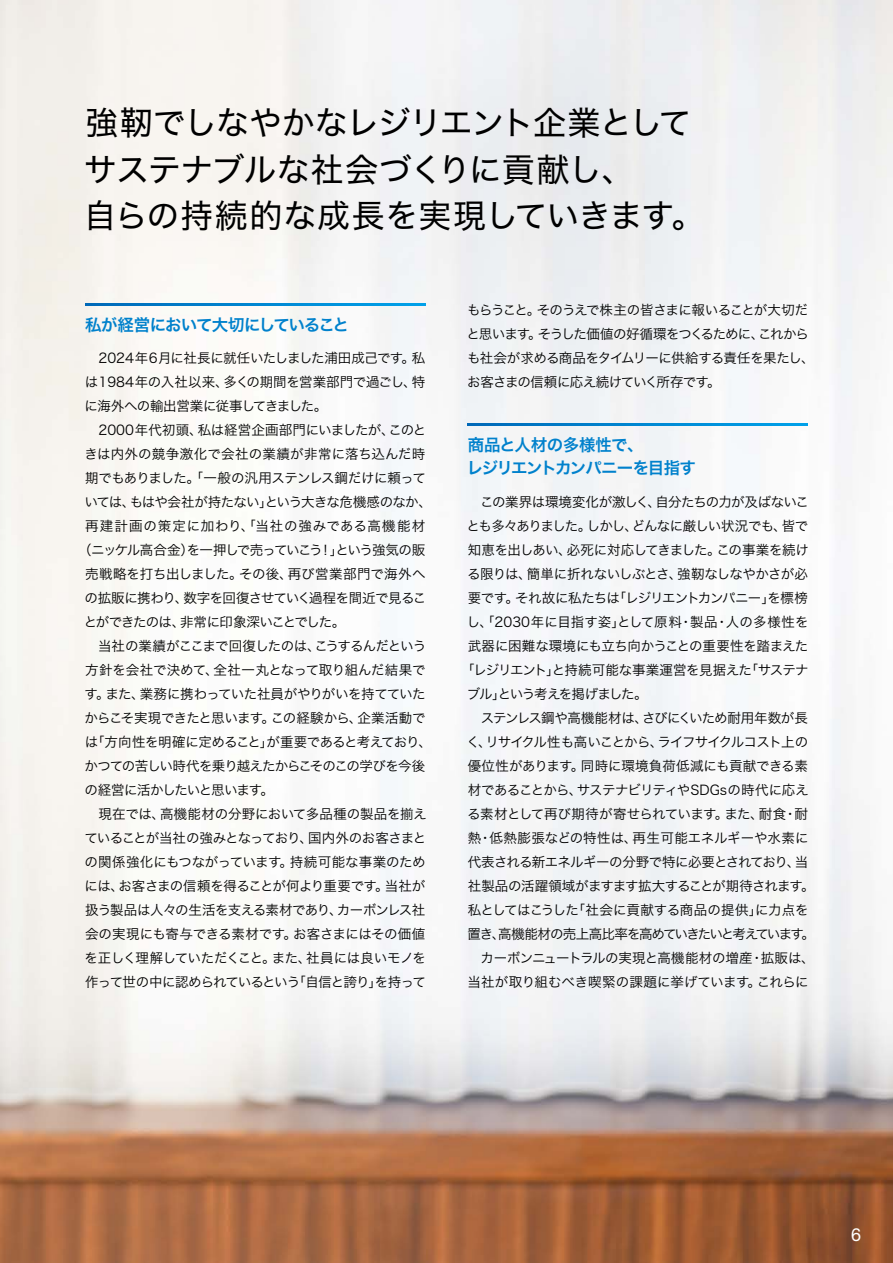
<style>
.page{position:relative;width:893px;height:1263px;background:#fff}
.page>*{position:absolute;margin:0;border:0;box-sizing:border-box;transform-origin:0 0}
.t1{font:33px/46.5px "Hira Kaku Std N W4";letter-spacing:-.025em;color:#000}
.t2{font:18px "Helvetica Neue LT Std";color:#fff}
.t3{font:16.5px/22.5px "Hira Kaku Std N W6";letter-spacing:-.06em;color:#0081cc}
.t4{font:13.5px/24px "Hira Kaku Std N W3";letter-spacing:-.035em;color:#000}
.t5{font:13.5px "Hira Kaku Std N W3";letter-spacing:-.06em;color:#000}
.t6{font:13.5px "Hira Kaku Std N W3";color:#000}
.t7{font:13.5px "Hira Kaku Std N W3";letter-spacing:-.055em;color:#000}
.t8{font:13.5px "Hira Kaku Std N W3";letter-spacing:.005em;color:#000}
.t9{font:13.5px "Hira Kaku Std N W3";letter-spacing:-.01em;color:#000}
.t10{font:13.5px "Hira Kaku Std N W3";letter-spacing:-.07em;color:#000}
.t11{font:13.5px "Hira Kaku Std N W3";letter-spacing:-.075em;color:#000}
.t12{font:13.5px "Hira Kaku Std N W3";letter-spacing:-.09em;color:#000}
.t13{font:13.5px "Hira Kaku Std N W3";letter-spacing:-.015em;color:#000}
.t14{font:13.5px "Hira Kaku Std N W3";letter-spacing:-.005em;color:#000}
.t15{font:13.5px "Hira Kaku Std N W3";letter-spacing:.01em;color:#000}
.t16{font:13.5px "Hira Kaku Std N W3";letter-spacing:.06em;color:#000}
.t17{font:13.5px "Hira Kaku Std N W3";letter-spacing:-.095em;color:#000}
</style>
<div class="page">
<img style="left:0;top:0;width:893px;height:1263px">
<svg style="left:85px;top:303px;width:340px;height:2px"></svg>
<svg style="left:468px;top:423px;width:340px;height:2px"></svg>
<h1 class="t1" style="left:84px;top:100px;width:622px">強靭でしなやかなレジリエント企業としてサステナブルな社会づくりに貢献し、<br>自らの持続的な成長を実現していきます。</h1>
<p class="t3" style="left:85px;top:314px;width:265px">私が経営において大切にしていること</p>
<p class="t4" style="left:85px;top:346px;width:342px">　2024年6月に社長に就任いたしました浦田成己です。私</p>
<p class="t6" style="left:85px;top:372px;width:342px">は1984年の入社以来、多くの期間を営業部門で過ごし、特</p>
<p class="t7" style="left:85px;top:396px;width:244px">に海外への輸出営業に従事してきました。</p>
<p class="t6" style="left:85px;top:420px;width:343px">　2000年代初頭、私は経営企画部門にいましたが、このと</p>
<p class="t15" style="left:84px;top:444px;width:342px">きは内外の競争激化で会社の業績が非常に落ち込んだ時</p>
<p class="t4" style="left:85px;top:466px;width:342px">期でもありました。「一般の汎用ステンレス鋼だけに頼って</p>
<p class="t7" style="left:85px;top:492px;width:349px">いては、もはや会社が持たない」という大きな危機感のなか、</p>
<p class="t16" style="left:85px;top:516px;width:342px">再建計画の策定に加わり、「当社の強みである高機能材</p>
<p class="t11" style="left:78px;top:540px;width:348px">（ニッケル高合金）を一押しで売っていこう！」という強気の販</p>
<p class="t6" style="left:85px;top:564px;width:342px">売戦略を打ち出しました。その後、再び営業部門で海外へ</p>
<p class="t4" style="left:85px;top:586px;width:343px">の拡販に携わり、数字を回復させていく過程を間近で見るこ</p>
<p class="t10" style="left:84px;top:612px;width:263px">とができたのは、非常に印象深いことでした。</p>
<p class="t7" style="left:85px;top:636px;width:343px">　当社の業績がここまで回復したのは、こうするんだという</p>
<p class="t14" style="left:85px;top:660px;width:342px">方針を会社で決めて、全社一丸となって取り組んだ結果で</p>
<p class="t4" style="left:84px;top:682px;width:343px">す。また、業務に携わっていた社員がやりがいを持てていた</p>
<p class="t4" style="left:85px;top:706px;width:342px">からこそ実現できたと思います。この経験から、企業活動で</p>
<p class="t4" style="left:85px;top:730px;width:349px">は「方向性を明確に定めること」が重要であると考えており、</p>
<p class="t10" style="left:85px;top:756px;width:342px">かつての苦しい時代を乗り越えたからこそのこの学びを今後</p>
<p class="t11" style="left:85px;top:780px;width:191px">の経営に活かしたいと思います。</p>
<p class="t9" style="left:85px;top:804px;width:343px">　現在では、高機能材の分野において多品種の製品を揃え</p>
<p class="t5" style="left:84px;top:828px;width:343px">ていることが当社の強みとなっており、国内外のお客さまと</p>
<p class="t6" style="left:85px;top:852px;width:343px">の関係強化にもつながっています。持続可能な事業のため</p>
<p class="t4" style="left:85px;top:874px;width:342px">には、お客さまの信頼を得ることが何より重要です。当社が</p>
<p class="t4" style="left:85px;top:898px;width:342px">扱う製品は人々の生活を支える素材であり、カーボンレス社</p>
<p class="t4" style="left:85px;top:922px;width:342px">会の実現にも寄与できる素材です。お客さまにはその価値</p>
<p class="t4" style="left:85px;top:946px;width:343px">を正しく理解していただくこと。また、社員には良いモノを</p>
<p class="t5" style="left:85px;top:972px;width:342px">作って世の中に認められているという「自信と誇り」を持って</p>
<p class="t4" style="left:467px;top:298px;width:350px">もらうこと。そのうえで株主の皆さまに報いることが大切だと思います。そうした価値の好循環をつくるために、これからも社会が求める商品をタイムリーに供給する責任を果たし、お客さまの信頼に応え続けていく所存です。</p>
<p class="t3" style="left:467px;top:434px;width:231px">商品と人材の多様性で、<br>レジリエントカンパニーを目指す</p>
<p class="t4" style="left:468px;top:490px;width:343px">　この業界は環境変化が激しく、自分たちの力が及ばないこ</p>
<p class="t5" style="left:467px;top:516px;width:343px">とも多々ありました。しかし、どんなに厳しい状況でも、皆で</p>
<p class="t4" style="left:468px;top:538px;width:343px">知恵を出しあい、必死に対応してきました。この事業を続け</p>
<p class="t4" style="left:467px;top:562px;width:342px">る限りは、簡単に折れないしぶとさ、強靭なしなやかさが必</p>
<p class="t5" style="left:468px;top:588px;width:342px">要です。それ故に私たちは「レジリエントカンパニー」を標榜</p>
<p class="t8" style="left:467px;top:612px;width:343px">し、「2030年に目指す姿」として原料・製品・人の多様性を</p>
<p class="t4" style="left:468px;top:634px;width:342px">武器に困難な環境にも立ち向かうことの重要性を踏まえた</p>
<p class="t4" style="left:461px;top:658px;width:349px">「レジリエント」と持続可能な事業運営を見据えた「サステナ</p>
<p class="t17" style="left:467px;top:684px;width:182px">ブル」という考えを掲げました。</p>
<p class="t4" style="left:468px;top:706px;width:342px">　ステンレス鋼や高機能材は、さびにくいため耐用年数が長</p>
<p class="t5" style="left:466px;top:732px;width:343px">く、リサイクル性も高いことから、ライフサイクルコスト上の</p>
<p class="t6" style="left:468px;top:756px;width:342px">優位性があります。同時に環境負荷低減にも貢献できる素</p>
<p class="t4" style="left:468px;top:778px;width:343px">材であることから、サステナビリティやSDGsの時代に応え</p>
<p class="t4" style="left:467px;top:802px;width:342px">る素材として再び期待が寄せられています。また、耐食・耐</p>
<p class="t8" style="left:468px;top:828px;width:342px">熱・低熱膨張などの特性は、再生可能エネルギーや水素に</p>
<p class="t4" style="left:468px;top:850px;width:342px">代表される新エネルギーの分野で特に必要とされており、当</p>
<p class="t4" style="left:468px;top:874px;width:348px">社製品の活躍領域がますます拡大することが期待されます。</p>
<p class="t13" style="left:468px;top:900px;width:342px">私としてはこうした「社会に貢献する商品の提供」に力点を</p>
<p class="t12" style="left:468px;top:924px;width:349px">置き、高機能材の売上高比率を高めていきたいと考えています。</p>
<p class="t4" style="left:468px;top:946px;width:348px">　カーボンニュートラルの実現と高機能材の増産・拡販は、</p>
<p class="t9" style="left:467px;top:972px;width:343px">当社が取り組むべき喫緊の課題に挙げています。これらに</p>
<h2 class="t2" style="left:851px;top:1224px;width:12px">6</h2>
</div>
